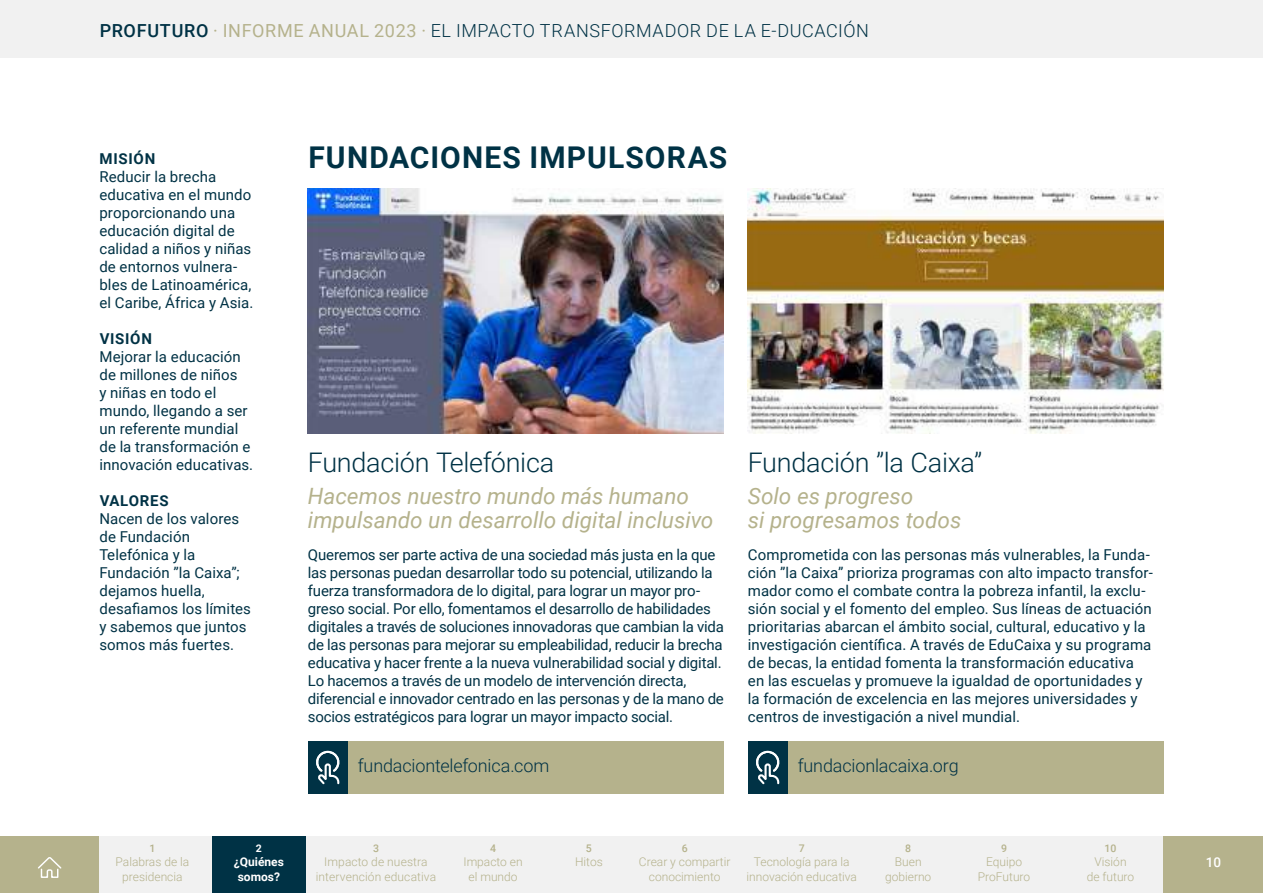
<style>
.page{position:relative;width:1263px;height:893px;background:#fff}
.page>*{position:absolute;margin:0;border:0;box-sizing:border-box;transform-origin:0 0}
.t1{font:700 30px "Roboto";letter-spacing:.035em;color:#003245}
.t2{font:300 27px "Roboto";letter-spacing:-.01em;color:#003245}
.t3{font:italic 22.5px/24px "Roboto";color:#b5b28c}
.t4{font:300 18px "Roboto";letter-spacing:.03em;color:#003245}
.t5{font:300 18px "Roboto";letter-spacing:-.005em;color:#003245}
.t6{font:15px/18px "Roboto";color:#003245}
.t7{font:700 15px "Roboto";letter-spacing:.05em;color:#003245}
.t8{font:500 13.5px "Roboto";color:#fff}
.t9{font:300 12px/14.4px "Roboto";color:#b5b28c;text-align:center}
.t10{font:700 12px/14.4px "Roboto";color:#fff;text-align:center}
.t11{font:500 10.5px "Roboto";color:#b5b28c}
.t12{font:700 10.5px "Roboto";color:#fff}
.s1{font-weight:500}
.s2{font-weight:400;color:#b5b28c}
</style>
<div class="page">
<div style="left:0;top:0;width:1263px;height:57px;background:#f1f1f1"></div>
<img style="left:308px;top:188px;width:416px;height:246px">
<img style="left:748px;top:188px;width:416px;height:246px">
<div style="left:308px;top:741px;width:416px;height:53px;background:#b5b28c"></div>
<div style="left:308px;top:741px;width:39px;height:53px;background:#003245"></div>
<div style="left:748px;top:741px;width:416px;height:53px;background:#b5b28c"></div>
<div style="left:748px;top:741px;width:39px;height:53px;background:#003245"></div>
<svg style="left:316px;top:750px;width:24px;height:35px"></svg>
<svg style="left:756px;top:750px;width:24px;height:35px"></svg>
<div style="left:0;top:837px;width:1263px;height:56px;background:#f1f1f1"></div>
<div style="left:1163px;top:837px;width:100px;height:56px;background:#b5b28c"></div>
<div style="left:0;top:837px;width:99px;height:56px;background:#b5b28c"></div>
<svg style="left:38px;top:857px;width:24px;height:21px"></svg>
<div style="left:212px;top:837px;width:94px;height:56px;background:#003245"></div>
<p class="t4" style="left:100px;top:18px;width:771px"><span class="s1">PROFUTURO</span> <span class="s2">· INFORME ANUAL 2023 ·</span> EL IMPACTO TRANSFORMADOR DE LA E-DUCACIÓN</p>
<p class="t7" style="left:100px;top:148px;width:57px">MISIÓN</p>
<p class="t6" style="left:99px;top:167px;width:156px">Reducir la brecha educativa en el mundo proporcionando una educación digital de calidad a niños y niñas de entornos vulnera&shy;bles de Latinoamérica, el Caribe, África y Asia.</p>
<p class="t7" style="left:100px;top:328px;width:54px">VISIÓN</p>
<p class="t6" style="left:99px;top:347px;width:155px">Mejorar la educación de millones de niños<br>y niñas en todo el mundo, llegando a ser un referente mundial de la transformación e innovación educativas.</p>
<p class="t7" style="left:100px;top:490px;width:70px">VALORES</p>
<p class="t6" style="left:99px;top:509px;width:153px">Nacen de los valores de Fundación<br>Telefónica y la<br>Fundación ”la Caixa”; dejamos huella, desafiamos los límites y sabemos que juntos somos más fuertes.</p>
<h1 class="t1" style="left:308px;top:136px;width:420px">FUNDACIONES IMPULSORAS</h1>
<h2 class="t2" style="left:308px;top:443px;width:248px">Fundación Telefónica</h2>
<h2 class="t2" style="left:748px;top:443px;width:236px">Fundación ”la Caixa”</h2>
<h3 class="t3" style="left:308px;top:483px;width:407px">Hacemos nuestro mundo más humano impulsando un desarrollo digital inclusivo</h3>
<h3 class="t3" style="left:748px;top:483px;width:215px">Solo es progreso<br>si progresamos todos</h3>
<p class="t6" style="left:308px;top:545px;width:417px">Queremos ser parte activa de una sociedad más justa en la que las personas puedan desarrollar todo su potencial, utilizando la fuerza transformadora de lo digital, para lograr un mayor pro&shy;greso social. Por ello, fomentamos el desarrollo de habilidades digitales a través de soluciones innovadoras que cambian la vida de las personas para mejorar su empleabilidad, reducir la brecha educativa y hacer frente a la nueva vulnerabilidad social y digital.<br>Lo hacemos a través de un modelo de intervención directa, diferencial e innovador centrado en las personas y de la mano de socios estratégicos para lograr un mayor impacto social.</p>
<p class="t6" style="left:748px;top:545px;width:407px">Comprometida con las personas más vulnerables, la Funda&shy;ción ”la Caixa” prioriza programas con alto impacto transfor&shy;mador como el combate contra la pobreza infantil, la exclu&shy;sión social y el fomento del empleo. Sus líneas de actuación prioritarias abarcan el ámbito social, cultural, educativo y la investigación científica. A través de EduCaixa y su programa de becas, la entidad fomenta la transformación educativa en las escuelas y promueve la igualdad de oportunidades y la formación de excelencia en las mejores universidades y centros de investigación a nivel mundial.</p>
<p class="t5" style="left:358px;top:753px;width:193px">fundaciontelefonica.com</p>
<p class="t5" style="left:798px;top:753px;width:162px">fundacionlacaixa.org</p>
<p class="t11" style="left:149px;top:841px;width:7px">1</p>
<p class="t9" style="left:116px;top:854px;width:75px">Palabras de la presidencia</p>
<p class="t12" style="left:256px;top:841px;width:8px">2</p>
<p class="t10" style="left:234px;top:854px;width:52px">¿Quiénes somos?</p>
<p class="t11" style="left:373px;top:841px;width:7px">3</p>
<p class="t9" style="left:316px;top:854px;width:122px">Impacto de nuestra intervención educativa</p>
<p class="t11" style="left:490px;top:841px;width:7px">4</p>
<p class="t9" style="left:463px;top:854px;width:61px">Impacto en el mundo</p>
<p class="t11" style="left:586px;top:841px;width:7px">5</p>
<p class="t11" style="left:682px;top:841px;width:7px">6</p>
<p class="t9" style="left:639px;top:854px;width:93px">Crear y compartir conocimiento</p>
<p class="t9" style="left:746px;top:854px;width:112px">Tecnología para la innovación educativa</p>
<p class="t11" style="left:799px;top:841px;width:7px">7</p>
<p class="t9" style="left:575px;top:854px;width:29px">Hitos</p>
<p class="t11" style="left:905px;top:841px;width:7px">8</p>
<p class="t9" style="left:885px;top:854px;width:48px">Buen gobierno</p>
<p class="t11" style="left:1001px;top:841px;width:7px">9</p>
<p class="t11" style="left:1104px;top:841px;width:13px">10</p>
<p class="t9" style="left:978px;top:854px;width:54px">Equipo<br>ProFuturo</p>
<p class="t9" style="left:1087px;top:854px;width:49px">Visión de futuro</p>
<p class="t8" style="left:1206px;top:853px;width:17px">10</p>
</div>
